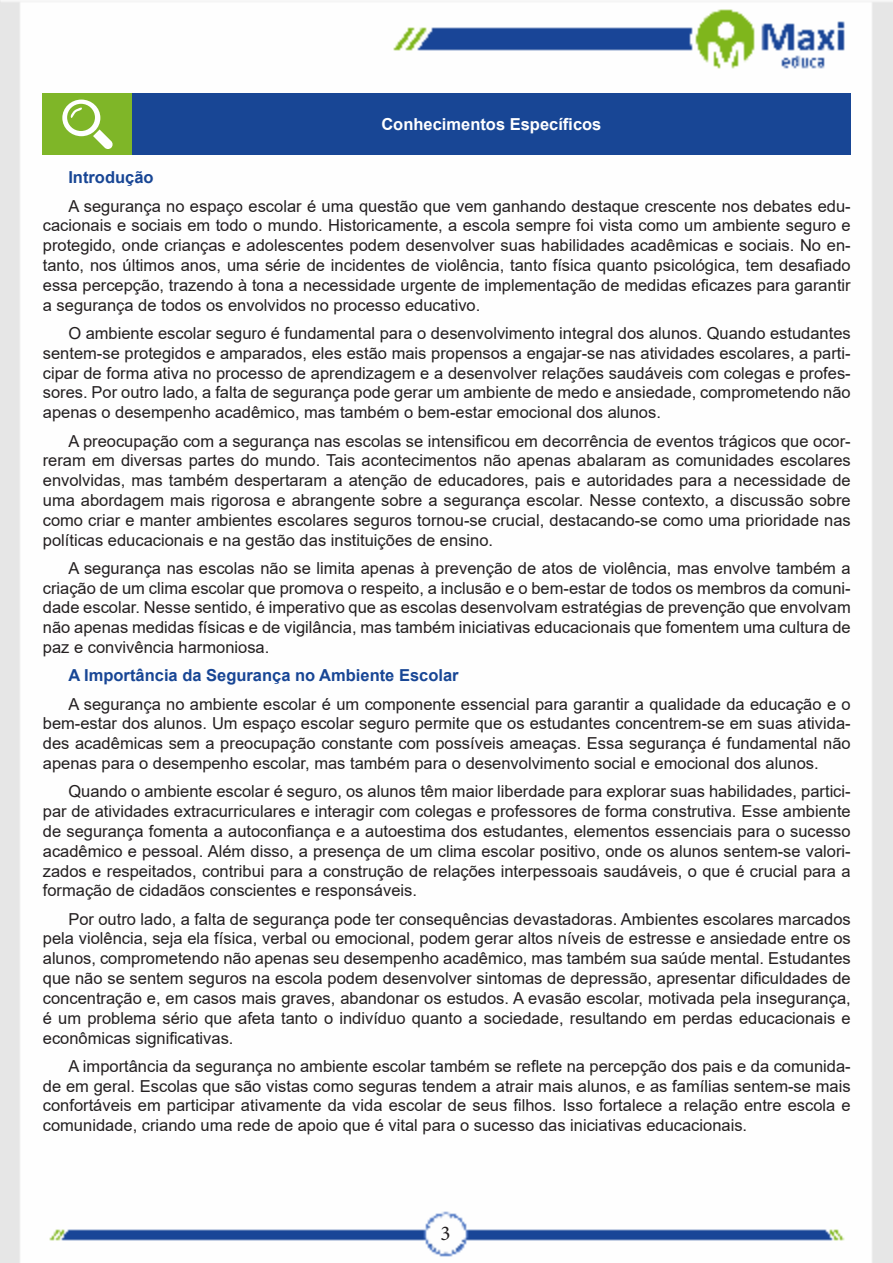
<style>
.page{position:relative;width:893px;height:1263px;background:#fff}
.page>*{position:absolute;margin:0;border:0;box-sizing:border-box;transform-origin:0 0}
.t1{font:21px "Minion Pro";color:#231f20}
.TEXTO_BASE{font:16.5px/19.8px "Arial";color:#231f20;text-align:justify}
.TEXTO_BASE-2{font:700 16.5px "Arial";color:#184695}
.Titulo_de_Caixa{font:700 16.5px "Arial";color:#fff}
</style>
<div class="page">
<img style="left:0;top:0;width:893px;height:1263px">
<div style="left:43px;top:94px;width:89px;height:61px;background:#7fb628"></div>
<div style="left:132px;top:94px;width:719px;height:61px;background:#184695"></div>
<svg style="left:62px;top:100px;width:51px;height:49px"></svg>
<p class="Titulo_de_Caixa" style="left:381px;top:113px;width:222px">Conhecimentos Específicos</p>
<p class="TEXTO_BASE-2" style="left:68px;top:166px;width:87px">Introdução</p>
<p class="TEXTO_BASE" style="left:43px;top:196px;width:809px;text-indent:26px">A segurança no espaço escolar é uma questão que vem ganhando destaque crescente nos debates edu&shy;cacionais e sociais em todo o mundo. Historicamente, a escola sempre foi vista como um ambiente seguro e protegido, onde crianças e adolescentes podem desenvolver suas habilidades acadêmicas e sociais. No en&shy;tanto, nos últimos anos, uma série de incidentes de violência, tanto física quanto psicológica, tem desafiado essa percepção, trazendo à tona a necessidade urgente de implementação de medidas eficazes para garantir a segurança de todos os envolvidos no processo educativo.</p>
<p class="TEXTO_BASE" style="left:43px;top:323px;width:809px;text-indent:26px">O ambiente escolar seguro é fundamental para o desenvolvimento integral dos alunos. Quando estudantes sentem-se protegidos e amparados, eles estão mais propensos a engajar-se nas atividades escolares, a parti&shy;cipar de forma ativa no processo de aprendizagem e a desenvolver relações saudáveis com colegas e profes&shy;sores. Por outro lado, a falta de segurança pode gerar um ambiente de medo e ansiedade, comprometendo não apenas o desempenho acadêmico, mas também o bem-estar emocional dos alunos.</p>
<p class="TEXTO_BASE" style="left:43px;top:431px;width:809px;text-indent:26px">A preocupação com a segurança nas escolas se intensificou em decorrência de eventos trágicos que ocor&shy;reram em diversas partes do mundo. Tais acontecimentos não apenas abalaram as comunidades escolares envolvidas, mas também despertaram a atenção de educadores, pais e autoridades para a necessidade de uma abordagem mais rigorosa e abrangente sobre a segurança escolar. Nesse contexto, a discussão sobre como criar e manter ambientes escolares seguros tornou-se crucial, destacando-se como uma prioridade nas políticas educacionais e na gestão das instituições de ensino.</p>
<p class="TEXTO_BASE" style="left:43px;top:558px;width:809px;text-indent:26px">A segurança nas escolas não se limita apenas à prevenção de atos de violência, mas envolve também a criação de um clima escolar que promova o respeito, a inclusão e o bem-estar de todos os membros da comuni&shy;dade escolar. Nesse sentido, é imperativo que as escolas desenvolvam estratégias de prevenção que envolvam não apenas medidas físicas e de vigilância, mas também iniciativas educacionais que fomentem uma cultura de paz e convivência harmoniosa.</p>
<p class="TEXTO_BASE-2" style="left:68px;top:664px;width:392px">A Importância da Segurança no Ambiente Escolar</p>
<p class="TEXTO_BASE" style="left:43px;top:694px;width:809px;text-indent:26px">A segurança no ambiente escolar é um componente essencial para garantir a qualidade da educação e o bem-estar dos alunos. Um espaço escolar seguro permite que os estudantes concentrem-se em suas ativida&shy;des acadêmicas sem a preocupação constante com possíveis ameaças. Essa segurança é fundamental não apenas para o desempenho escolar, mas também para o desenvolvimento social e emocional dos alunos.</p>
<p class="TEXTO_BASE" style="left:43px;top:781px;width:809px;text-indent:26px">Quando o ambiente escolar é seguro, os alunos têm maior liberdade para explorar suas habilidades, partici&shy;par de atividades extracurriculares e interagir com colegas e professores de forma construtiva. Esse ambiente de segurança fomenta a autoconfiança e a autoestima dos estudantes, elementos essenciais para o sucesso acadêmico e pessoal. Além disso, a presença de um clima escolar positivo, onde os alunos sentem-se valori&shy;zados e respeitados, contribui para a construção de relações interpessoais saudáveis, o que é crucial para a formação de cidadãos conscientes e responsáveis.</p>
<p class="TEXTO_BASE" style="left:43px;top:909px;width:809px;text-indent:26px">Por outro lado, a falta de segurança pode ter consequências devastadoras. Ambientes escolares marcados pela violência, seja ela física, verbal ou emocional, podem gerar altos níveis de estresse e ansiedade entre os alunos, comprometendo não apenas seu desempenho acadêmico, mas também sua saúde mental. Estudantes que não se sentem seguros na escola podem desenvolver sintomas de depressão, apresentar dificuldades de concentração e, em casos mais graves, abandonar os estudos. A evasão escolar, motivada pela insegurança, é um problema sério que afeta tanto o indivíduo quanto a sociedade, resultando em perdas educacionais e econômicas significativas.</p>
<p class="TEXTO_BASE" style="left:43px;top:1056px;width:809px;text-indent:26px">A importância da segurança no ambiente escolar também se reflete na percepção dos pais e da comunida&shy;de em geral. Escolas que são vistas como seguras tendem a atrair mais alunos, e as famílias sentem-se mais confortáveis em participar ativamente da vida escolar de seus filhos. Isso fortalece a relação entre escola e comunidade, criando uma rede de apoio que é vital para o sucesso das iniciativas educacionais.</p>
<p class="t1" style="left:440px;top:1219px;width:12px">3</p>
</div>
